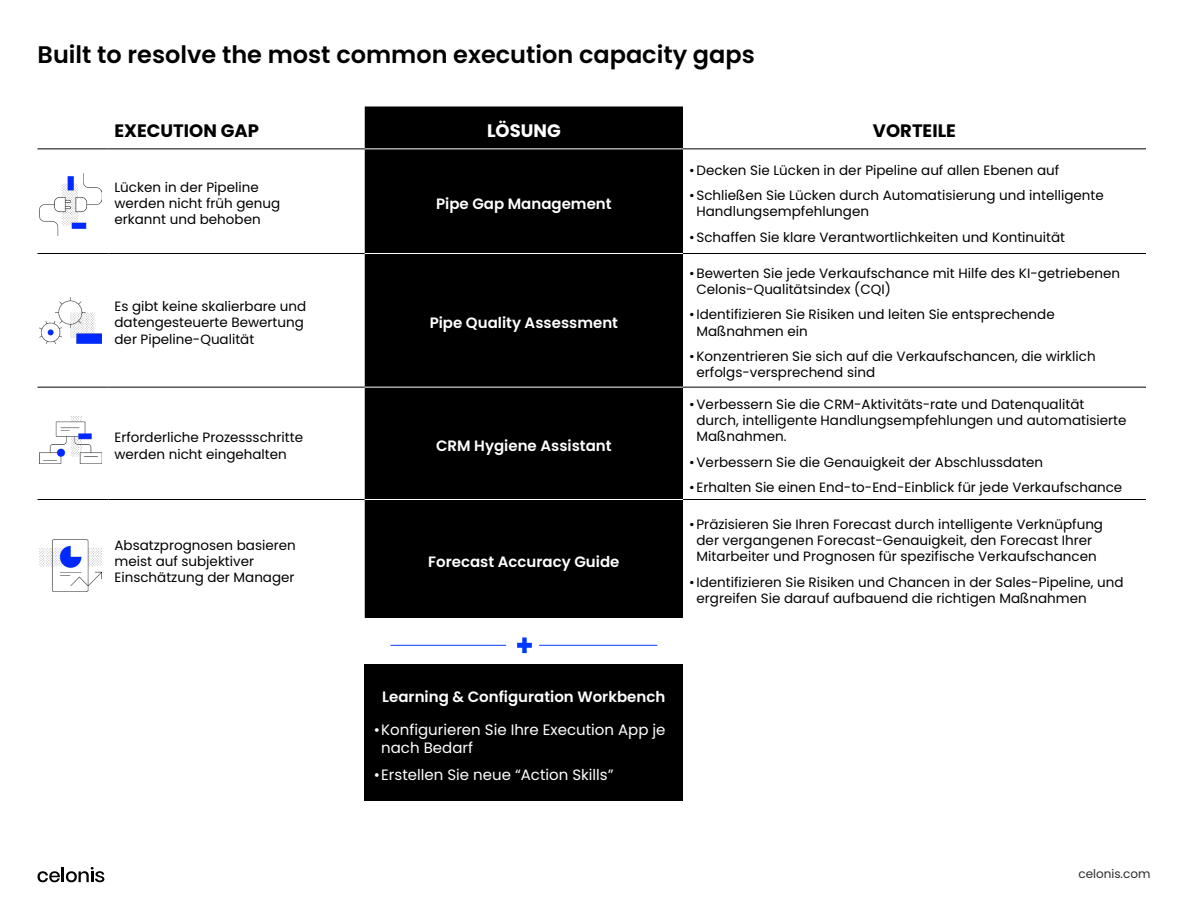
<style>
.page{position:relative;width:1188px;height:918px;background:#fff}
.page>*{position:absolute;margin:0;border:0;box-sizing:border-box;transform-origin:0 0}
.t1{font:600 24px "Poppins";color:#000}
.t2{font:700 18px "Poppins";color:#000}
.t3{font:700 18px "Poppins";color:#fff}
.t4{font:600 15px "Poppins";color:#fff}
.t5{font:15px/18px "Poppins";color:#fff}
.t6{font:13.5px/16.2px "Poppins";color:#000}
.t7{font:12px "Poppins";color:#2b2b2b}
</style>
<div class="page">
<svg style="left:38px;top:867px;width:66px;height:15px"></svg>
<img style="left:40px;top:298px;width:62px;height:45px">
<img style="left:40px;top:173px;width:62px;height:63px">
<img style="left:40px;top:417px;width:62px;height:47px">
<img style="left:40px;top:540px;width:62px;height:51px">
<hr style="left:539px;top:645px;width:118px;height:1px;background:#0039ff">
<hr style="left:390px;top:645px;width:116px;height:1px;background:#0039ff">
<svg style="left:517px;top:638px;width:15px;height:15px"></svg>
<div style="left:365px;top:106px;width:318px;height:512px;background:#000"></div>
<hr style="left:38px;top:149px;width:70px;height:1px;background:#000">
<hr style="left:108px;top:149px;width:210px;height:1px;background:#000">
<hr style="left:318px;top:149px;width:47px;height:1px;background:#000">
<hr style="left:683px;top:149px;width:463px;height:1px;background:#000">
<hr style="left:38px;top:253px;width:70px;height:1px;background:#000">
<hr style="left:108px;top:253px;width:210px;height:1px;background:#000">
<hr style="left:318px;top:253px;width:47px;height:1px;background:#000">
<hr style="left:683px;top:253px;width:463px;height:1px;background:#000">
<hr style="left:38px;top:387px;width:70px;height:1px;background:#000">
<hr style="left:108px;top:387px;width:210px;height:1px;background:#000">
<hr style="left:318px;top:387px;width:47px;height:1px;background:#000">
<hr style="left:683px;top:387px;width:463px;height:1px;background:#000">
<hr style="left:38px;top:499px;width:70px;height:1px;background:#000">
<hr style="left:108px;top:499px;width:210px;height:1px;background:#000">
<hr style="left:318px;top:499px;width:47px;height:1px;background:#000">
<hr style="left:683px;top:499px;width:463px;height:1px;background:#000">
<hr style="left:365px;top:149px;width:318px;height:1px;background:#fff">
<hr style="left:365px;top:253px;width:318px;height:1px;background:#fff">
<hr style="left:365px;top:387px;width:318px;height:1px;background:#fff">
<hr style="left:365px;top:499px;width:318px;height:1px;background:#fff">
<div style="left:365px;top:664px;width:318px;height:137px;background:#000"></div>
<h1 class="t1" style="left:38px;top:40px;width:719px">Built to resolve the most common execution capacity gaps</h1>
<h2 class="t2" style="left:114px;top:120px;width:146px">EXECUTION GAP</h2>
<h2 class="t3" style="left:487px;top:120px;width:75px">LÖSUNG</h2>
<h2 class="t2" style="left:873px;top:120px;width:85px">VORTEILE</h2>
<p class="t6" style="left:114px;top:179px;width:167px">Lücken in der Pipeline werden nicht früh genug erkannt und behoben</p>
<p class="t6" style="left:115px;top:298px;width:193px">Es gibt keine skalierbare und datengesteuerte Bewertung der Pipeline-Qualität</p>
<p class="t4" style="left:436px;top:195px;width:177px">Pipe Gap Management</p>
<p class="t4" style="left:430px;top:314px;width:190px">Pipe Quality Assessment</p>
<p class="t6" style="left:115px;top:430px;width:190px">Erforderliche Prozessschritte werden nicht eingehalten</p>
<p class="t4" style="left:436px;top:437px;width:177px">CRM Hygiene Assistant</p>
<p class="t6" style="left:115px;top:537px;width:183px">Absatzprognosen basieren meist auf subjektiver<br>Einschätzung der Manager</p>
<p class="t4" style="left:428px;top:553px;width:193px">Forecast Accuracy Guide</p>
<p class="t6" style="left:689px;top:162px;width:372px">• Decken Sie Lücken in der Pipeline auf allen Ebenen auf</p>
<p class="t6" style="left:697px;top:187px;width:409px;text-indent:-8px">•Schließen Sie Lücken durch Automatisierung und intelligente<br>Handlungsempfehlungen</p>
<p class="t6" style="left:689px;top:229px;width:378px">•Schaffen Sie klare Verantwortlichkeiten und Kontinuität</p>
<p class="t6" style="left:697px;top:265px;width:425px;text-indent:-8px">•Bewerten Sie jede Verkaufschance mit Hilfe des KI-getriebenen<br>Celonis-Qualitätsindex (CQI)</p>
<p class="t6" style="left:697px;top:307px;width:360px;text-indent:-8px">• Identifizieren Sie Risiken und leiten Sie entsprechende<br>Maßnahmen ein</p>
<p class="t6" style="left:697px;top:348px;width:401px;text-indent:-8px">•Konzentrieren Sie sich auf die Verkaufschancen, die wirklich erfolgs-versprechend sind</p>
<p class="t6" style="left:697px;top:396px;width:431px;text-indent:-8px">•Verbessern Sie die CRM-Aktivitäts-rate und Datenqualität durch, intelligente Handlungsempfehlungen und automatisierte<br>Maßnahmen.</p>
<p class="t6" style="left:689px;top:454px;width:356px">•Verbessern Sie die Genauigkeit der Abschlussdaten</p>
<p class="t6" style="left:689px;top:479px;width:435px">• Erhalten Sie einen End-to-End-Einblick für jede Verkaufschance</p>
<p class="t6" style="left:689px;top:516px;width:416px;text-align:center">•Präzisieren Sie Ihren Forecast durch intelligente Verknüpfung der vergangenen Forecast-Genauigkeit, den Forecast Ihrer<br>Mitarbeiter und Prognosen für spezifische Verkaufschancen</p>
<p class="t6" style="left:697px;top:574px;width:429px;text-indent:-8px">• Identifizieren Sie Risiken und Chancen in der Sales-Pipeline, und ergreifen Sie darauf aufbauend die richtigen Maßnahmen</p>
<p class="t4" style="left:382px;top:688px;width:285px">Learning &amp; Configuration Workbench</p>
<p class="t5" style="left:381px;top:720px;width:286px;text-indent:-8px">•Konfigurieren Sie Ihre Execution App je nach Bedarf</p>
<p class="t5" style="left:374px;top:765px;width:241px">•Erstellen Sie neue “Action Skills”</p>
<p class="t7" style="left:1078px;top:867px;width:74px">celonis.com</p>
</div>
